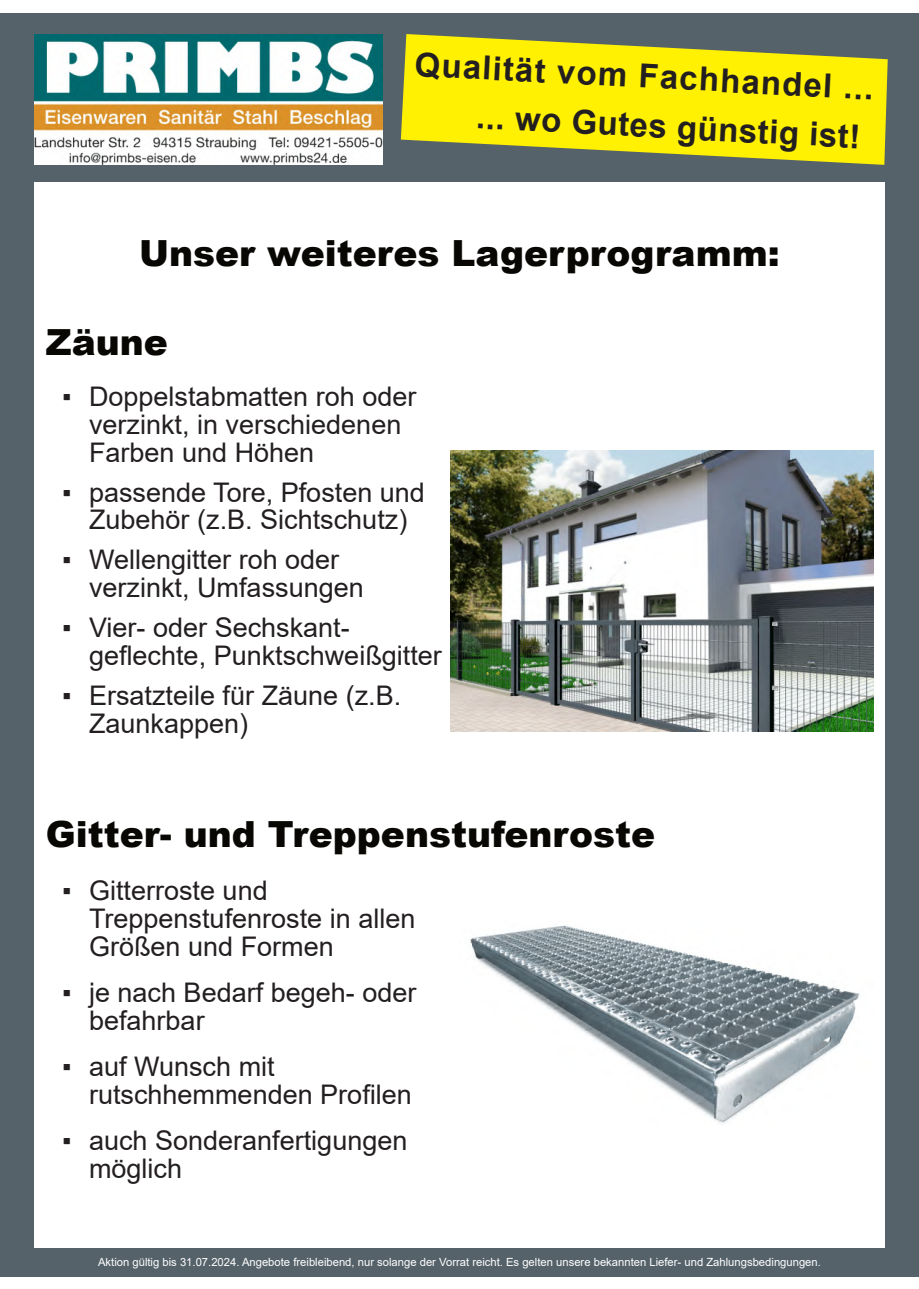
<style>
.page{position:relative;width:919px;height:1289px;background:#fff}
.page>*{position:absolute;margin:0;border:0;box-sizing:border-box;transform-origin:0 0}
.t1{font:900 36px "Arial";color:#080704}
.t2{font:700 33px/49.2px "Arial";color:#231f20}
.t3{font:27px/27.9px "Arial";color:#231f20}
.t4{font:11.25px "Arial";color:#fff}
</style>
<div class="page">
<div style="left:0;top:13px;width:918px;height:1263px;background:#55626a"></div>
<svg style="left:401px;top:34px;width:486px;height:131px;fill:#fff101"></svg>
<div style="left:34px;top:182px;width:850px;height:1065px;background:#fff"></div>
<img style="left:34px;top:34px;width:348px;height:131px">
<img style="left:470px;top:925px;width:390px;height:198px">
<img style="left:450px;top:450px;width:423px;height:281px">
<p class="t2" style="left:480px;top:46px;width:396px;text-indent:-64px;rotate:3deg">Qualität vom Fachhandel ... ... wo Gutes günstig ist!</p>
<h1 class="t1" style="left:139px;top:240px;width:642px">Unser weiteres Lagerprogramm:</h1>
<h1 class="t1" style="left:46px;top:329px;width:124px">Zäune</h1>
<p class="t3" style="left:89px;top:385px;width:329px;text-indent:-27px">▪ Doppelstabmatten roh oder verzinkt, in verschiedenen<br>Farben und Höhen</p>
<p class="t3" style="left:62px;top:480px;width:364px;text-align:center">▪ passende Tore, Pfosten und<br>Zubehör (z.B. Sichtschutz)</p>
<p class="t3" style="left:89px;top:548px;width:276px;text-indent:-27px">▪ Wellengitter roh oder verzinkt, Umfassungen</p>
<p class="t3" style="left:89px;top:616px;width:354px;text-indent:-27px">▪ Vier- oder Sechskant&shy;geflechte, Punktschweißgitter</p>
<p class="t3" style="left:89px;top:684px;width:314px;text-indent:-27px">▪ Ersatzteile für Zäune (z.B.<br>Zaunkappen)</p>
<h1 class="t1" style="left:46px;top:821px;width:610px">Gitter- und Treppenstufenroste</h1>
<p class="t3" style="left:89px;top:879px;width:328px;text-indent:-27px">▪ Gitterroste und<br>Treppenstufenroste in allen<br>Größen und Formen</p>
<p class="t3" style="left:89px;top:981px;width:329px;text-indent:-27px">▪ je nach Bedarf begeh- oder befahrbar</p>
<p class="t3" style="left:89px;top:1054px;width:324px;text-indent:-27px">▪ auf Wunsch mit rutschhemmenden Profilen</p>
<p class="t3" style="left:89px;top:1128px;width:320px;text-indent:-27px">▪ auch Sonderanfertigungen möglich</p>
<p class="t4" style="left:98px;top:1257px;width:724px">Aktion gültig bis 31.07.2024. Angebote freibleibend, nur solange der Vorrat reicht. Es gelten unsere bekannten Liefer- und Zahlungsbedingungen.</p>
</div>
